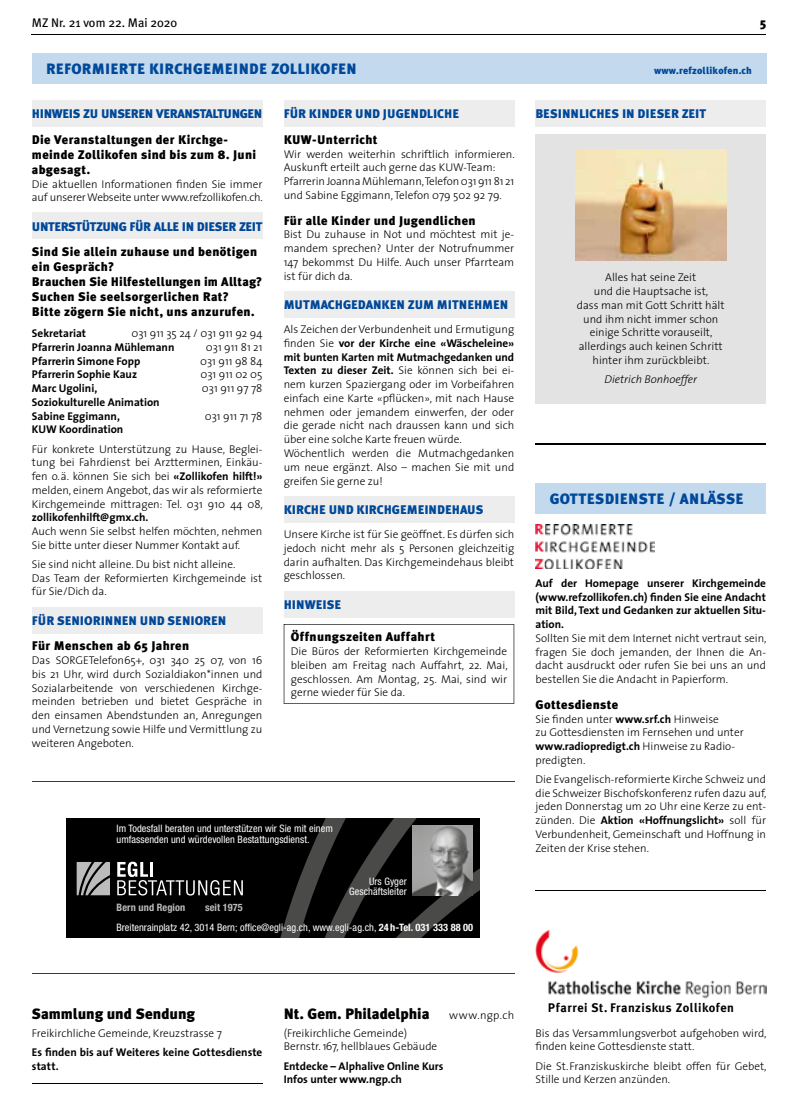
<style>
.page{position:relative;width:798px;height:1117px;background:#fff}
.page>*{position:absolute;margin:0;border:0;box-sizing:border-box;transform-origin:0 0}
.t1{font:900 15px "Meta Plus";letter-spacing:.02em;color:#00489a}
.t2{font:900 15px "Meta Plus";color:#000}
.t3{font:900 12.5px/15px "Meta Plus";letter-spacing:.03em;color:#000}
.t4{font:900 12.5px "Meta Plus";color:#00489a}
.t5{font:900 12.5px "Meta Plus";letter-spacing:-.03em;color:#00489a}
.t6{font:700 12.5px "Meta Plus";letter-spacing:.04em;color:#000}
.t7{font:12.5px "Meta Plus";color:#000}
.t8{font:300 11.25px/13.8px "The Sans";color:#000}
.t9{font:700 11.25px/13.8px "The Sans";color:#000}
.t10{font:italic 300 11.25px "The Sans";color:#000}
.t11{font:condensed 10.25px/10.9px "Helvetica Neue";letter-spacing:.005em;color:#fff}
.t12{font:700 condensed 10.25px "Helvetica Neue";letter-spacing:.01em;color:#bcbcbc}
.t13{font:900 10px "Meta Plus";letter-spacing:.02em;color:#00489a}
.s1{font-weight:700}
.s2{font-weight:700;color:#bcbcbc}
</style>
<div class="page">
<div style="left:66px;top:818px;width:413px;height:119px;background:#000"></div>
<svg style="left:280px;top:818px;width:199px;height:119px"></svg>
<svg style="left:117px;top:861px;width:126px;height:34px"></svg>
<svg style="left:77px;top:862px;width:33px;height:33px"></svg>
<img style="left:412px;top:824px;width:60px;height:71px">
<hr style="left:32px;top:781px;width:482px;height:1px;background:#3c3b3b">
<hr style="left:32px;top:972px;width:482px;height:1px;background:#3c3b3b">
<div style="left:32px;top:53px;width:733px;height:30px;background:#c3daee"></div>
<div style="left:535px;top:100px;width:230px;height:27px;background:#ededed"></div>
<img style="left:535px;top:930px;width:230px;height:69px">
<hr style="left:535px;top:890px;width:230px;height:1px;background:#000">
<hr style="left:32px;top:1082px;width:230px;height:1px;background:#000">
<hr style="left:535px;top:443px;width:230px;height:1px;background:#000">
<img style="left:544px;top:524px;width:110px;height:44px">
<img style="left:535px;top:524px;width:9px;height:44px">
<div style="left:535px;top:483px;width:230px;height:30px;background:#c3daee"></div>
<div style="left:535px;top:135px;width:230px;height:269px;background:#e3e3e3"></div>
<img style="left:575px;top:149px;width:151px;height:111px">
<hr style="left:32px;top:34px;width:733px;height:1px;background:#000">
<div style="left:32px;top:100px;width:230px;height:27px;background:#ededed"></div>
<div style="left:32px;top:213px;width:230px;height:26px;background:#ededed"></div>
<div style="left:32px;top:606px;width:230px;height:27px;background:#ededed"></div>
<div style="left:283px;top:100px;width:231px;height:27px;background:#ededed"></div>
<div style="left:283px;top:291px;width:231px;height:26px;background:#ededed"></div>
<div style="left:283px;top:496px;width:231px;height:26px;background:#ededed"></div>
<div style="left:283px;top:590px;width:231px;height:27px;background:#ededed"></div>
<svg style="left:283px;top:624px;width:231px;height:79px"></svg>
<p class="t7" style="left:32px;top:15px;width:147px">MZ Nr. 21 vom 22. Mai 2020</p>
<p class="t3" style="left:759px;top:15px;width:7px">5</p>
<h1 class="t1" style="left:46px;top:60px;width:312px">REFORMIERTE KIRCH GEMEINDE ZOLLIKOFEN</h1>
<p class="t13" style="left:653px;top:64px;width:99px">www.refzollikofen.ch</p>
<p class="t4" style="left:535px;top:106px;width:172px">BESINNLICHES IN DIESER ZEIT</p>
<p class="t4" style="left:283px;top:106px;width:177px">FÜR KINDER UND JUGENDLICHE</p>
<p class="t3" style="left:283px;top:132px;width:95px">KUW-Unterricht</p>
<p class="t8" style="left:283px;top:146px;width:232px">Wir werden weiterhin schriftlich informieren.<br>Auskunft erteilt auch gerne das KUW-Team:<br>Pfarrerin Joanna Mühlemann, Telefon 031 911 81 21 und Sabine Eggimann, Telefon 079 502 92 79.</p>
<p class="t3" style="left:283px;top:213px;width:193px">Für alle Kinder und Jugendlichen</p>
<p class="t8" style="left:283px;top:227px;width:232px;text-align:justify">Bist Du zuhause in Not und möchtest mit je&shy;mandem sprechen? Unter der Notrufnummer 147 bekommst Du Hilfe. Auch unser Pfarrteam ist für dich da.</p>
<p class="t4" style="left:283px;top:297px;width:226px">MUTMACHGEDANKEN ZUM MITNEHMEN</p>
<p class="t8" style="left:283px;top:322px;width:232px">Als Zeichen der Verbundenheit und Ermutigung finden Sie <span class="s1">vor der Kirche eine «Wäscheleine» mit bunten Karten mit Mutmachgedanken und Texten zu dieser Zeit.</span> Sie können sich bei ei&shy;nem kurzen Spaziergang oder im Vorbeifahren einfach eine Karte «pflücken», mit nach Hause nehmen oder jemandem einwerfen, der oder die gerade nicht nach draussen kann und sich über eine solche Karte freuen würde.<br>Wöchentlich werden die Mutmachgedanken um neue ergänzt. Also – machen Sie mit und greifen Sie gerne zu!</p>
<p class="t4" style="left:283px;top:502px;width:201px">KIRCHE UND KIRCHGEMEINDEHAUS</p>
<p class="t8" style="left:283px;top:527px;width:232px;text-align:justify">Unsere Kirche ist für Sie geöffnet. Es dürfen sich jedoch nicht mehr als 5 Personen gleichzeitig darin aufhalten. Das Kirchgemeindehaus bleibt geschlossen.</p>
<p class="t4" style="left:283px;top:596px;width:59px">HINWEISE</p>
<p class="t3" style="left:291px;top:629px;width:146px">Öffnungszeiten Auffahrt</p>
<p class="t8" style="left:291px;top:644px;width:218px;text-align:justify">Die Büros der Reformierten Kirchgemeinde bleiben am Freitag nach Auffahrt, 22. Mai, geschlossen. Am Montag, 25. Mai, sind wir gerne wieder für Sie da.</p>
<p class="t5" style="left:32px;top:106px;width:232px">HINWEIS ZU UNSEREN VERANSTALTUNGEN</p>
<p class="t3" style="left:32px;top:132px;width:226px">Die Veranstaltungen der Kirchge&shy;meinde Zollikofen sind bis zum 8. Juni abgesagt.</p>
<p class="t8" style="left:32px;top:176px;width:232px">Die aktuellen Informationen finden Sie immer auf unserer Webseite unter www.refzollikofen.ch.</p>
<p class="t5" style="left:32px;top:219px;width:232px">UNTERSTÜTZUNG FÜR ALLE IN DIESER ZEIT</p>
<p class="t3" style="left:32px;top:244px;width:232px">Sind Sie allein zuhause und benötigen ein Gespräch?<br>Brauchen Sie Hilfestellungen im Alltag?<br>Suchen Sie seelsorgerlichen Rat?<br>Bitte zögern Sie nicht, uns anzurufen.</p>
<p class="t9" style="left:32px;top:326px;width:56px">Sekretariat</p>
<p class="t8" style="left:131px;top:326px;width:132px">031 911 35 24 / 031 911 92 94</p>
<p class="t9" style="left:32px;top:340px;width:144px">Pfarrerin Joanna Mühlemann</p>
<p class="t8" style="left:206px;top:340px;width:58px">031 911 81 21</p>
<p class="t9" style="left:32px;top:353px;width:110px">Pfarrerin Simone Fopp</p>
<p class="t8" style="left:200px;top:353px;width:64px">031 911 98 84</p>
<p class="t9" style="left:32px;top:367px;width:107px">Pfarrerin Sophie Kauz</p>
<p class="t8" style="left:200px;top:367px;width:63px">031 911 02 05</p>
<p class="t9" style="left:32px;top:381px;width:67px">Marc Ugolini,</p>
<p class="t8" style="left:202px;top:381px;width:62px">031 911 97 78</p>
<p class="t9" style="left:32px;top:395px;width:129px">Soziokulturelle Animation<br>Sabine Eggimann,</p>
<p class="t8" style="left:576px;top:270px;width:149px;text-align:center">Alles hat seine Zeit<br>und die Hauptsache ist,<br>dass man mit Gott Schritt hält und ihm nicht immer schon einige Schritte vorauseilt, allerdings auch keinen Schritt hinter ihm zurückbleibt.</p>
<p class="t10" style="left:604px;top:370px;width:94px">Dietrich Bonhoeffer</p>
<p class="t8" style="left:205px;top:408px;width:59px">031 911 71 78</p>
<p class="t9" style="left:32px;top:422px;width:93px">KUW Koordination</p>
<p class="t8" style="left:32px;top:441px;width:232px;text-align:justify">Für konkrete Unterstützung zu Hause, Beglei&shy;tung bei Fahrdienst bei Arztterminen, Einkäu&shy;fen o. ä. können Sie sich bei <span class="s1">«Zollikofen hilft!» </span>melden, einem Angebot, das wir als reformierte Kirchgemeinde mittragen: Tel. 031 910 44 08,</p>
<p class="t9" style="left:32px;top:510px;width:118px">zollikofenhilft@gmx.ch.</p>
<p class="t8" style="left:32px;top:524px;width:232px">Auch wenn Sie selbst helfen möchten, nehmen<br>Sie bitte unter dieser Nummer Kontakt auf.</p>
<p class="t8" style="left:32px;top:556px;width:232px">Sie sind nicht alleine. Du bist nicht alleine.<br>Das Team der Reformierten Kirchgemeinde ist für Sie/Dich da.</p>
<p class="t4" style="left:32px;top:613px;width:196px">FÜR SENIORINNEN UND SENIOREN</p>
<p class="t3" style="left:32px;top:638px;width:159px">Für Menschen ab 65 Jahren</p>
<p class="t8" style="left:32px;top:653px;width:232px;text-align:justify">Das SORGETelefon65+, 031 340 25 07, von 16 bis 21 Uhr, wird durch Sozialdiakon*innen und Sozialarbeitende von verschiedenen Kirchge&shy;meinden betrieben und bietet Gespräche in den einsamen Abendstunden an, Anregungen und Vernetzung sowie Hilfe und Vermittlung zu weiteren Angeboten.</p>
<h1 class="t1" style="left:549px;top:490px;width:195px">GOTTESDIENSTE / ANLÄSSE</h1>
<p class="t9" style="left:535px;top:575px;width:232px;text-align:justify">Auf der Homepage unserer Kirchgemeinde (www.refzollikofen.ch) finden Sie eine Andacht mit Bild, Text und Gedanken zur aktuellen Situ&shy;ation.</p>
<p class="t8" style="left:535px;top:630px;width:232px;text-align:justify">Sollten Sie mit dem Internet nicht vertraut sein, fragen Sie doch jemanden, der Ihnen die An&shy;dacht ausdruckt oder rufen Sie bei uns an und bestellen Sie die Andacht in Papierform.</p>
<p class="t3" style="left:535px;top:696px;width:84px">Gottesdienste</p>
<p class="t8" style="left:535px;top:711px;width:209px">Sie finden unter <span class="s1">www.srf.ch</span> Hinweise<br>zu Gottesdiensten im Fernsehen und unter <span class="s1">www.radiopredigt.ch</span> Hinweise zu Radio&shy;predigten.</p>
<p class="t8" style="left:535px;top:771px;width:232px;text-align:justify">Die Evangelisch-reformierte Kirche Schweiz und die Schweizer Bischofskonferenz rufen dazu auf, jeden Donnerstag um 20 Uhr eine Kerze zu ent&shy;zünden. Die <span class="s1">Aktion «Hoffnungslicht»</span> soll für Verbundenheit, Gemeinschaft und Hoffnung in Zeiten der Krise stehen.</p>
<p class="t11" style="left:116px;top:823px;width:218px">Im Todesfall beraten und unterstützen wir Sie mit einem umfassenden und würdevollen Bestattungsdienst.</p>
<p class="t11" style="left:349px;top:875px;width:59px;text-align:right">Urs Gyger<br>Geschäftsleiter</p>
<p class="t11" style="left:116px;top:897px;width:358px;line-height:19.2px;text-indent:89px"><span class="s2">seit 1975<br></span>Breitenrainplatz 42, 3014 Bern; office@egli-ag.ch, www.egli-ag.ch, <span class="s1">24 h-Tel. 031 333 88 00</span></p>
<p class="t12" style="left:116px;top:901px;width:70px">Bern und Region</p>
<h1 class="t2" style="left:32px;top:1005px;width:164px">Sammlung und Sendung</h1>
<p class="t8" style="left:32px;top:1025px;width:191px">Freikirchliche Gemeinde, Kreuzstrasse 7</p>
<p class="t9" style="left:32px;top:1044px;width:232px">Es finden bis auf Weiteres keine Gottesdienste statt.</p>
<h1 class="t2" style="left:283px;top:1005px;width:147px">Nt. Gem. Philadelphia</h1>
<p class="t8" style="left:449px;top:1008px;width:67px">www.ngp.ch</p>
<p class="t8" style="left:283px;top:1025px;width:155px">(Freikirchliche Gemeinde)<br>Bernstr. 167, hellblaues Gebäude</p>
<p class="t9" style="left:283px;top:1058px;width:161px">Entdecke – Alphalive Online Kurs<br>Infos unter www.ngp.ch</p>
<p class="t6" style="left:547px;top:999px;width:187px">Pfarrei St. Franziskus Zollikofen</p>
<p class="t8" style="left:535px;top:1025px;width:232px">Bis das Versammlungsverbot aufgehoben wird, finden keine Gottesdienste statt.</p>
<p class="t8" style="left:535px;top:1058px;width:232px">Die St. Franziskuskirche bleibt offen für Gebet,<br>Stille und Kerzen anzünden.</p>
</div>
